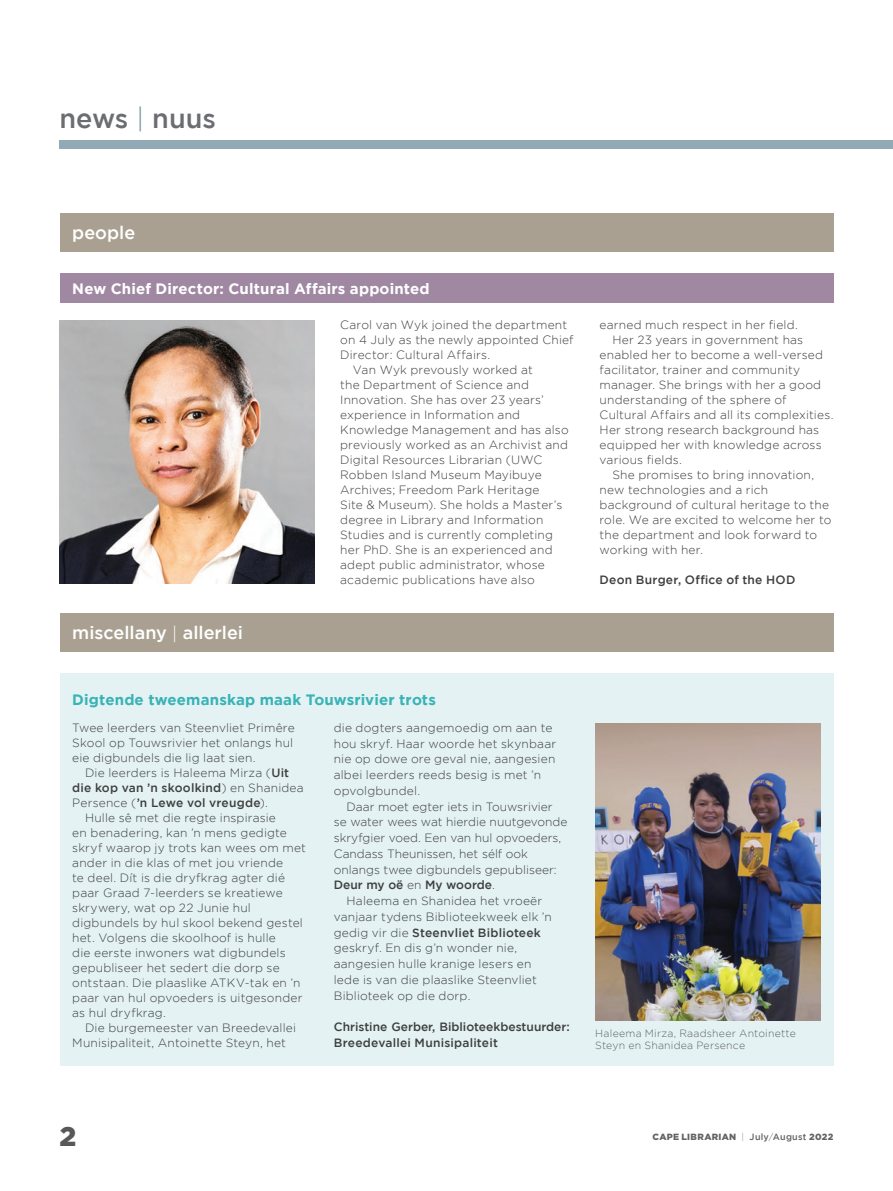
<style>
.page{position:relative;width:893px;height:1191px;background:#fff}
.page>*{position:absolute;margin:0;border:0;box-sizing:border-box;transform-origin:0 0}
.Pull_Quotes{font:500 27px "Gotham";color:#6c6d70}
.t1{font:900 27px "Gotham";color:#57585a}
.Pull_Quotes-2{font:500 18px "Gotham";color:#fff}
.Pull_Quotes-3{font:700 15px "Gotham";letter-spacing:.01em;color:#fff}
.Pull_Quotes-4{font:700 15px "Gotham";letter-spacing:.01em;color:#38b3b6}
.Pull_Quotes-5{font:300 12px/15px "Gotham";letter-spacing:.015em;color:#3e3e3f}
.t2{font:500 12px "Gotham";letter-spacing:.01em;color:#3e3e3f}
.Pull_Quotes-6{font:300 10.5px/12px "Gotham";letter-spacing:.02em;color:#636366}
.t3{font:900 9px "Gotham";letter-spacing:.03em;color:#636366}
.s1{font-weight:300;color:#71919d}
.s2{font-weight:300}
.s3{font-weight:500}
</style>
<div class="page">
<div style="left:60px;top:214px;width:773px;height:38px;background:#a9a091"></div>
<div style="left:60px;top:140px;width:833px;height:9px;background:#92aab5"></div>
<div style="left:60px;top:273px;width:773px;height:30px;background:#a088a2"></div>
<img style="left:60px;top:320px;width:255px;height:264px">
<div style="left:60px;top:673px;width:773px;height:392px;background:#e4f2f3"></div>
<div style="left:60px;top:613px;width:773px;height:39px;background:#a9a091"></div>
<img style="left:595px;top:723px;width:226px;height:297px">
<p class="Pull_Quotes" style="left:60px;top:103px;width:158px">news <span class="s1">|</span> nuus</p>
<p class="Pull_Quotes-2" style="left:72px;top:223px;width:64px">people</p>
<p class="Pull_Quotes-3" style="left:72px;top:280px;width:359px">New Chief Director: Cultural Affairs appointed</p>
<p class="Pull_Quotes-2" style="left:72px;top:622px;width:172px">miscellany <span class="s2">|</span> allerlei</p>
<p class="Pull_Quotes-5" style="left:340px;top:317px;width:235px">Carol van Wyk joined the department on 4 July as the newly appointed Chief<br>Director: Cultural Affairs.</p>
<p class="Pull_Quotes-5" style="left:340px;top:362px;width:230px;text-indent:13px">Van Wyk prevously worked at<br>the Department of Science and Innovation. She has over 23 years’ experience in Information and Knowledge Management and has also previously worked as an Archivist and Digital Resources Librarian (UWC Robben Island Museum Mayibuye Archives; Freedom Park Heritage<br>Site &amp; Museum). She holds a Master’s degree in Library and Information Studies and is currently completing her PhD. She is an experienced and adept public administrator, whose academic publications have also</p>
<p class="Pull_Quotes-5" style="left:600px;top:317px;width:200px">earned much respect in her field.</p>
<p class="Pull_Quotes-5" style="left:600px;top:332px;width:235px;text-indent:13px">Her 23 years in government has enabled her to become a well-versed facilitator, trainer and community manager. She brings with her a good understanding of the sphere of Cultural Affairs and all its complexities.<br>Her strong research background has equipped her with knowledge across various fields.</p>
<p class="Pull_Quotes-5" style="left:600px;top:467px;width:233px;text-indent:13px">She promises to bring innovation, new technologies and a rich background of cultural heritage to the role. We are excited to welcome her to the department and look forward to working with her.</p>
<p class="t2" style="left:600px;top:573px;width:197px">Deon Burger, Office of the HOD</p>
<p class="Pull_Quotes-4" style="left:72px;top:691px;width:365px">Digtende tweemanskap maak Touwsrivier trots</p>
<p class="Pull_Quotes-5" style="left:72px;top:720px;width:224px">Twee leerders van Steenvliet Primêre<br>Skool op Touwsrivier het onlangs hul eie digbundels die lig laat sien.</p>
<p class="Pull_Quotes-5" style="left:72px;top:765px;width:233px;text-indent:13px">Die leerders is Haleema Mirza (<span class="s3">Uit die kop van ’n skoolkind</span>) en Shanidea<br>Persence (<span class="s3">’n Lewe vol vreugde</span>).</p>
<p class="Pull_Quotes-5" style="left:72px;top:810px;width:235px;text-indent:13px">Hulle sê met die regte inspirasie<br>en benadering, kan ’n mens gedigte skryf waarop jy trots kan wees om met ander in die klas of met jou vriende<br>te deel. Dít is die dryfkrag agter dié paar Graad 7-leerders se kreatiewe skrywery, wat op 22 Junie hul digbundels by hul skool bekend gestel het. Volgens die skoolhoof is hulle<br>die eerste inwoners wat digbundels gepubliseer het sedert die dorp se ontstaan. Die plaaslike ATKV-tak en ’n paar van hul opvoeders is uitgesonder as hul dryfkrag.</p>
<p class="Pull_Quotes-5" style="left:72px;top:1020px;width:225px;text-indent:13px">Die burgemeester van Breedevallei<br>Munisipaliteit, Antoinette Steyn, het</p>
<p class="Pull_Quotes-5" style="left:334px;top:719px;width:224px;line-height:15.8px">die dogters aangemoedig om aan te hou skryf. Haar woorde het skynbaar nie op dowe ore geval nie, aangesien albei leerders reeds besig is met ’n opvolgbundel.</p>
<p class="Pull_Quotes-5" style="left:334px;top:798px;width:235px;line-height:15.8px;text-indent:13px">Daar moet egter iets in Touwsrivier se water wees wat hierdie nuutgevonde skryfgier voed. Een van hul opvoeders, Candass Theunissen, het sélf ook onlangs twee digbundels gepubliseer:<br><span class="s3">Deur my oë</span> en <span class="s3">My woorde</span>.</p>
<p class="Pull_Quotes-5" style="left:334px;top:893px;width:220px;line-height:15.8px;text-indent:13px">Haleema en Shanidea het vroeër vanjaar tydens Biblioteekweek elk ’n gedig vir die <span class="s3">Steenvliet Biblioteek </span>geskryf. En dis g’n wonder nie, aangesien hulle kranige lesers en lede is van die plaaslike Steenvliet<br>Biblioteek op die dorp.</p>
<p class="t2" style="left:334px;top:1020px;width:237px">Christine Gerber, Biblioteekbestuurder:</p>
<p class="t2" style="left:334px;top:1035px;width:166px">Breedevallei Munisipaliteit</p>
<p class="Pull_Quotes-6" style="left:595px;top:1026px;width:202px">Haleema Mirza, Raadsheer Antoinette<br>Steyn en Shanidea Persence</p>
<h1 class="t1" style="left:60px;top:1120px;width:18px">2</h1>
<p class="t3" style="left:653px;top:1131px;width:182px">CAPE LIBRARIAN <span class="s1">|</span> <span class="s3">July</span><span class="s2">/</span><span class="s3">August</span> 2022</p>
</div>
